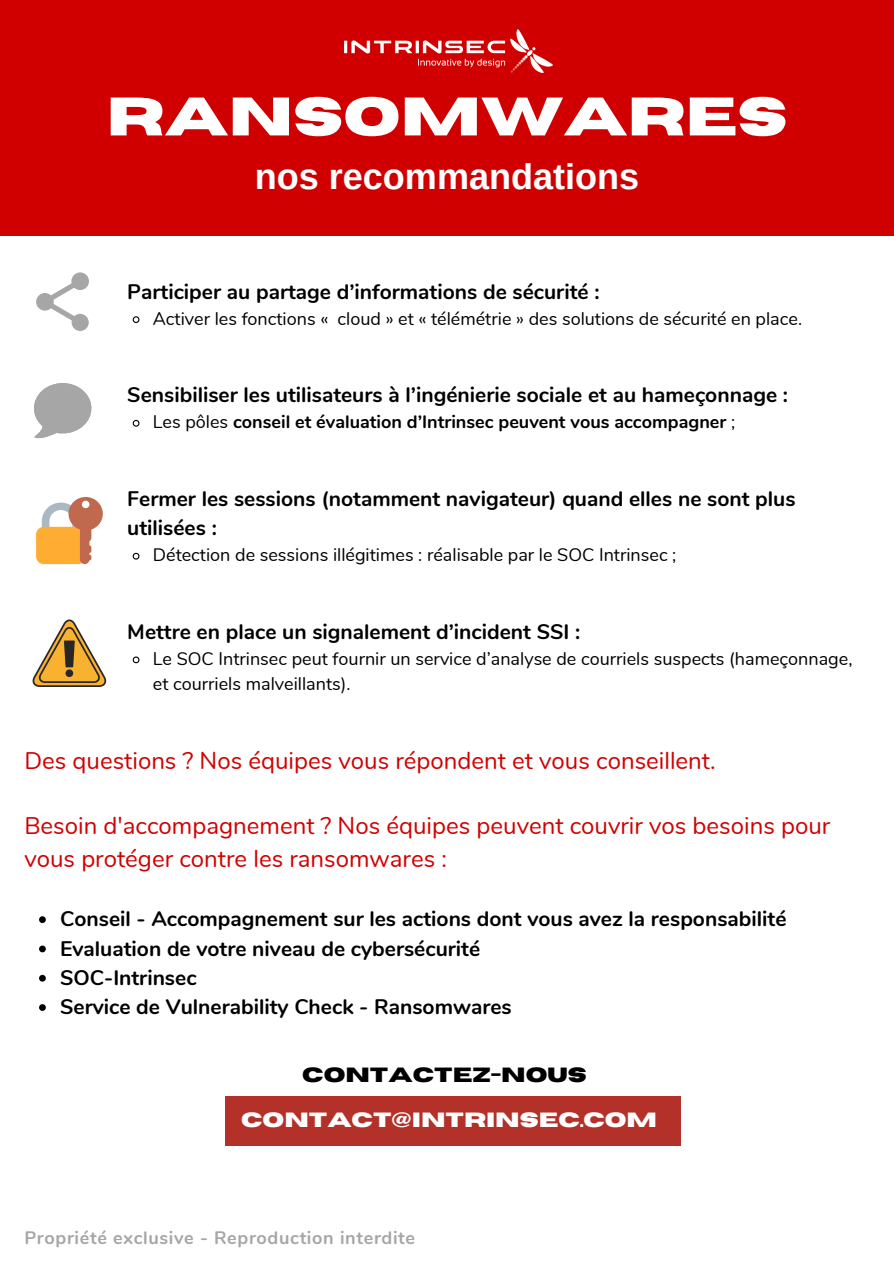
<style>
.page{position:relative;width:894px;height:1264px;background:#fff}
.page>*{position:absolute;margin:0;border:0;box-sizing:border-box;transform-origin:0 0}
.t1{font:700 54px "Horizon";color:#fff}
.t2{font:700 36px "Arimo";color:#fff}
.t3{font:24px/32.7px "Nunito";color:#d10000}
.t4{font:700 21px/29.2px "Nunito";color:#000}
.t5{font:700 20.55px "Horizon";color:#fff}
.t6{font:700 20.55px "Horizon";color:#000}
.t7{font:18px/24.8px "Nunito";color:#000}
.t8{font:700 18px "Nunito";color:#000}
.t9{font:700 18px "Nunito";letter-spacing:.035em;color:#a6a6a6}
.s1{font-weight:400}
</style>
<div class="page">
<div style="left:0;top:0;width:893px;height:235px;background:#d10000"></div>
<img style="left:344px;top:30px;width:208px;height:43px">
<svg style="left:132px;top:316px;width:8px;height:7px"></svg>
<svg style="left:132px;top:419px;width:8px;height:8px"></svg>
<svg style="left:132px;top:552px;width:8px;height:8px"></svg>
<svg style="left:132px;top:656px;width:8px;height:8px"></svg>
<svg style="left:39px;top:916px;width:7px;height:7px"></svg>
<svg style="left:39px;top:945px;width:7px;height:7px"></svg>
<svg style="left:39px;top:974px;width:7px;height:7px"></svg>
<svg style="left:39px;top:1004px;width:7px;height:6px"></svg>
<svg style="left:36px;top:272px;width:53px;height:59px"></svg>
<svg style="left:34px;top:383px;width:57px;height:55px"></svg>
<div style="left:36px;top:527px;width:50px;height:37px;background:#ffac33;border-radius:8px"></div>
<svg style="left:42px;top:497px;width:60px;height:67px"></svg>
<svg style="left:32px;top:619px;width:74px;height:68px"></svg>
<div style="left:225px;top:1096px;width:456px;height:49px;background:#b33129"></div>
<h1 class="t1" style="left:106px;top:90px;width:682px">RANSOMWARES</h1>
<h2 class="t2" style="left:255px;top:157px;width:386px">nos recommandations</h2>
<p class="t4" style="left:127px;top:277px;width:473px">Participer au partage d’informations de sécurité :</p>
<p class="t7" style="left:153px;top:306px;width:650px">Activer les fonctions « cloud » et « télémétrie » des solutions de sécurité en place.</p>
<p class="t4" style="left:127px;top:381px;width:662px">Sensibiliser les utilisateurs à l’ingénierie sociale et au hameçonnage :</p>
<p class="t8" style="left:153px;top:410px;width:583px"><span class="s1">Les pôles</span> conseil et évaluation d’Intrinsec peuvent vous accompagner <span class="s1">;</span></p>
<p class="t4" style="left:127px;top:484px;width:669px">Fermer les sessions (notamment navigateur) quand elles ne sont plus utilisées :</p>
<p class="t7" style="left:153px;top:543px;width:525px">Détection de sessions illégitimes : réalisable par le SOC Intrinsec ;</p>
<p class="t4" style="left:127px;top:617px;width:454px">Mettre en place un signalement d’incident SSI :</p>
<p class="t7" style="left:153px;top:646px;width:701px">Le SOC Intrinsec peut fournir un service d’analyse de courriels suspects (hameçonnage, et courriels malveillants).</p>
<p class="t3" style="left:24px;top:744px;width:692px">Des questions ? Nos équipes vous répondent et vous conseillent.</p>
<p class="t3" style="left:24px;top:809px;width:807px">Besoin d'accompagnement ? Nos équipes peuvent couvrir vos besoins pour vous protéger contre les ransomwares :</p>
<p class="t4" style="left:60px;top:904px;width:727px">Conseil - Accompagnement sur les actions dont vous avez la responsabilité Evaluation de votre niveau de cybersécurité<br>SOC-Intrinsec<br>Service de Vulnerability Check - Ransomwares</p>
<p class="t6" style="left:302px;top:1064px;width:286px">CONTACTEZ-NOUS</p>
<p class="t5" style="left:241px;top:1109px;width:417px">CONTACT@INTRINSEC.COM</p>
<p class="t9" style="left:24px;top:1226px;width:392px">Propriété exclusive - Reproduction interdite</p>
</div>
